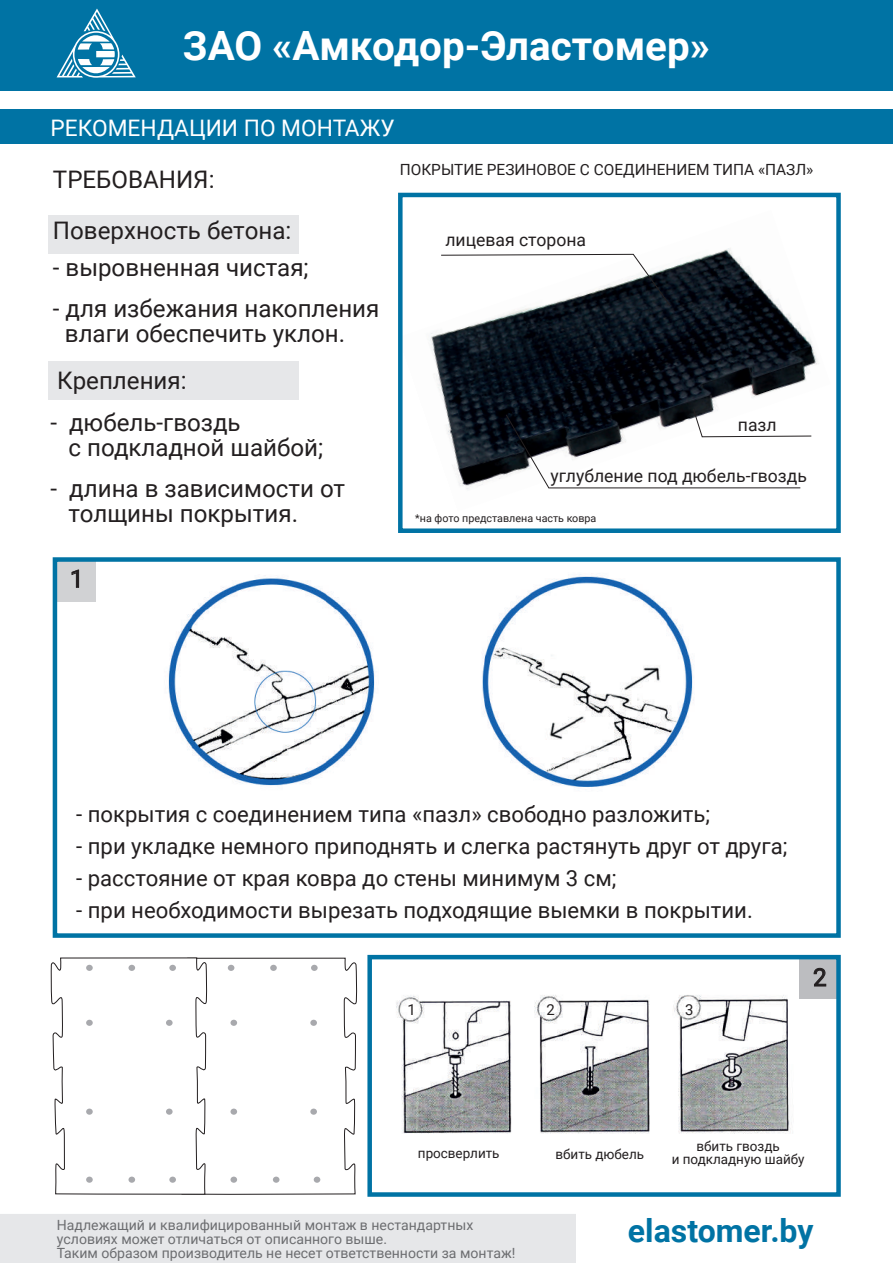
<style>
.page{position:relative;width:893px;height:1263px;background:#fff}
.page>*{position:absolute;margin:0;border:0;box-sizing:border-box;transform-origin:0 0}
.t1{font:700 40.35px "Roboto";color:#fff}
.t2{font:700 32.1px "Roboto";color:#0073a4}
.t3{font:24.6px "Roboto";color:#231f20}
.t4{font:24.15px/25.2px "Roboto";color:#231f20}
.t5{font:22.8px "Roboto";color:#fff}
.t6{font:22.2px "Roboto";color:#231f20}
.t7{font:17.55px "Roboto";color:#231f20}
.t8{font:15.45px "Roboto";color:#231f20}
.t9{font:15.15px "Roboto";color:#231f20}
.t10{font:14.1px/14.1px "Roboto";color:#6c6d70}
.t11{font:13.65px/13.6px "Roboto";color:#231f20;text-align:center}
.t12{font:10.8px "Roboto";color:#231f20}
</style>
<div class="page">
<div style="left:0;top:109px;width:893px;height:35px;background:#0073a4"></div>
<div style="left:0;top:0;width:893px;height:90px;background:#0073a4"></div>
<div style="left:0;top:1214px;width:576px;height:49px;background:#e6e7e9"></div>
<img style="left:168px;top:575px;width:207px;height:211px">
<img style="left:482px;top:573px;width:212px;height:214px">
<div style="left:48px;top:215px;width:250px;height:38px;background:#e6e7e9"></div>
<div style="left:48px;top:362px;width:250px;height:38px;background:#e6e7e9"></div>
<div style="left:56px;top:560px;width:40px;height:41px;background:#d1d2d4"></div>
<div style="left:53px;top:557px;width:788px;height:381px;border:4px solid #0073a4"></div>
<svg style="left:72px;top:570px;width:7px;height:18px"></svg>
<img style="left:430px;top:248px;width:389px;height:241px">
<svg style="left:440px;top:253px;width:232px;height:54px"></svg>
<div style="left:398px;top:193px;width:443px;height:340px;border:4px solid #0073a4"></div>
<svg style="left:505px;top:408px;width:307px;height:81px"></svg>
<svg style="left:50px;top:957px;width:307px;height:238px"></svg>
<div style="left:270px;top:965px;width:7px;height:6px;background:#a8a9ad;border-radius:50%"></div>
<div style="left:311px;top:965px;width:7px;height:6px;background:#a8a9ad;border-radius:50%"></div>
<div style="left:86px;top:1176px;width:7px;height:7px;background:#a8a9ad;border-radius:50%"></div>
<div style="left:128px;top:1176px;width:7px;height:7px;background:#a8a9ad;border-radius:50%"></div>
<div style="left:169px;top:1176px;width:7px;height:7px;background:#a8a9ad;border-radius:50%"></div>
<div style="left:86px;top:1020px;width:7px;height:6px;background:#a8a9ad;border-radius:50%"></div>
<div style="left:86px;top:1108px;width:7px;height:7px;background:#a8a9ad;border-radius:50%"></div>
<div style="left:166px;top:1020px;width:7px;height:6px;background:#a8a9ad;border-radius:50%"></div>
<div style="left:166px;top:1108px;width:7px;height:7px;background:#a8a9ad;border-radius:50%"></div>
<div style="left:230px;top:1176px;width:7px;height:7px;background:#a8a9ad;border-radius:50%"></div>
<div style="left:273px;top:1176px;width:6px;height:7px;background:#a8a9ad;border-radius:50%"></div>
<div style="left:314px;top:1176px;width:6px;height:7px;background:#a8a9ad;border-radius:50%"></div>
<div style="left:230px;top:1020px;width:7px;height:6px;background:#a8a9ad;border-radius:50%"></div>
<div style="left:230px;top:1108px;width:7px;height:7px;background:#a8a9ad;border-radius:50%"></div>
<div style="left:310px;top:1020px;width:7px;height:6px;background:#a8a9ad;border-radius:50%"></div>
<div style="left:310px;top:1108px;width:7px;height:7px;background:#a8a9ad;border-radius:50%"></div>
<img style="left:396px;top:995px;width:396px;height:139px">
<div style="left:799px;top:957px;width:39px;height:42px;background:#bcbdc0"></div>
<div style="left:367px;top:955px;width:474px;height:242px;border:4px solid #0073a4"></div>
<svg style="left:814px;top:968px;width:12px;height:18px"></svg>
<svg style="left:57px;top:9px;width:79px;height:69px"></svg>
<h1 class="t1" style="left:183px;top:18px;width:529px">ЗАО «Амкодор-Эластомер»</h1>
<p class="t5" style="left:51px;top:112px;width:346px">РЕКОМЕНДАЦИИ ПО МОНТАЖУ</p>
<p class="t4" style="left:53px;top:153px;width:240px;line-height:50.4px">ТРЕБОВАНИЯ:<br>Поверхность бетона:</p>
<p class="t4" style="left:53px;top:254px;width:257px">- выровненная чистая;</p>
<p class="t4" style="left:65px;top:295px;width:316px;text-indent:-12px">- для избежания накопления влаги обеспечить уклон.</p>
<p class="t4" style="left:57px;top:366px;width:131px">Крепления:</p>
<p class="t4" style="left:69px;top:409px;width:256px;text-indent:-18px">- дюбель-гвоздь<br>с подкладной шайбой;</p>
<p class="t4" style="left:69px;top:475px;width:278px;text-indent:-18px">- длина в зависимости от толщины покрытия.</p>
<p class="t4" style="left:70px;top:565px;width:15px">1</p>
<p class="t8" style="left:400px;top:159px;width:415px">ПОКРЫТИЕ РЕЗИНОВОЕ С СОЕДИНЕНИЕМ ТИПА «ПАЗЛ»</p>
<p class="t7" style="left:445px;top:227px;width:142px">лицевая сторона</p>
<p class="t7" style="left:738px;top:412px;width:40px">пазл</p>
<p class="t7" style="left:551px;top:463px;width:258px">углубление под дюбель-гвоздь</p>
<p class="t12" style="left:415px;top:510px;width:183px">*на фото представлена часть ковра</p>
<p class="t6" style="left:76px;top:798px;width:635px">- покрытия с соединением типа «пазл» свободно разложить;</p>
<p class="t6" style="left:76px;top:830px;width:713px">- при укладке немного приподнять и слегка растянуть друг от друга;</p>
<p class="t6" style="left:76px;top:862px;width:542px">- расстояние от края ковра до стены минимум 3 см;</p>
<p class="t6" style="left:76px;top:894px;width:678px">- при необходимости вырезать подходящие выемки в покрытии.</p>
<p class="t9" style="left:407px;top:999px;width:10px">1</p>
<p class="t9" style="left:546px;top:999px;width:10px">2</p>
<p class="t9" style="left:685px;top:999px;width:10px">3</p>
<p class="t3" style="left:813px;top:960px;width:15px">2</p>
<p class="t11" style="left:418px;top:1146px;width:83px">просверлить</p>
<p class="t11" style="left:556px;top:1147px;width:90px">вбить дюбель</p>
<p class="t11" style="left:672px;top:1138px;width:134px">вбить гвоздь<br>и подкладную шайбу</p>
<p class="t10" style="left:57px;top:1217px;width:460px">Надлежащий и квалифицированный монтаж в нестандартных условиях может отличаться от описанного выше.<br>Таким образом производитель не несет ответственности за монтаж!</p>
<h2 class="t2" style="left:628px;top:1208px;width:187px">elastomer.by</h2>
</div>
